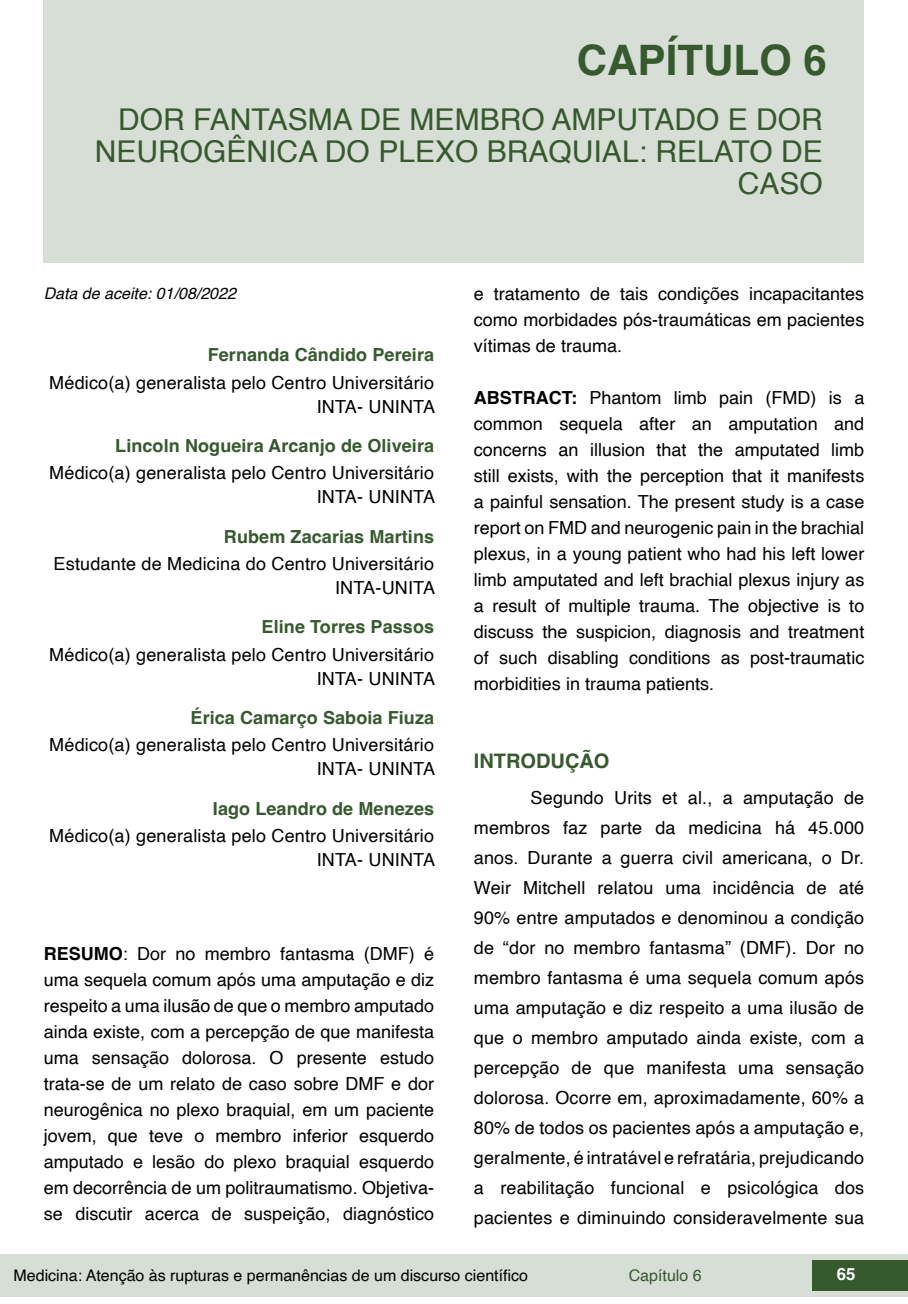
<style>
.page{position:relative;width:908px;height:1304px;background:#fff}
.page>*{position:absolute;margin:0;border:0;box-sizing:border-box;transform-origin:0 0}
.t1{font:700 42px "Helvetica";color:#36592e}
.t2{font:30px/32px "Helvetica";color:#36592e;text-align:right}
.t3{font:700 20px "Helvetica";color:#36592e}
.t4{font:18px/26px "Helvetica";letter-spacing:.01em;color:#000;text-align:right}
.t5{font:700 18px "Helvetica";letter-spacing:.005em;color:#36592e}
.t6{font:700 16.8px "Helvetica";color:#fff}
.t7{font:16px "Helvetica";color:#000}
.t8{font:italic 16px "Helvetica";color:#000}
.t9{font:16px "Helvetica";color:#36592e}
.s1{font-weight:700}
</style>
<div class="page">
<div style="left:0;top:1254px;width:906px;height:43px;background:#d7ded5"></div>
<div style="left:812px;top:1261px;width:95px;height:30px;background:#36592e"></div>
<div style="left:44px;top:0;width:819px;height:263px;background:#d7ded5"></div>
<h1 class="t1" style="left:576px;top:35px;width:251px">CAPÍTULO 6</h1>
<h2 class="t2" style="left:95px;top:104px;width:729px">DOR FANTASMA DE MEMBRO AMPUTADO E DOR<br>NEUROGÊNICA DO PLEXO BRAQUIAL: RELATO DE<br>CASO</h2>
<p class="t8" style="left:44px;top:280px;width:194px">Data de aceite: 01/08/2022</p>
<p class="t5" style="left:208px;top:344px;width:228px">Fernanda Cândido Pereira</p>
<p class="t4" style="left:49px;top:371px;width:387px;line-height:24px">Médico(a) generalista pelo Centro Universitário<br>INTA- UNINTA</p>
<p class="t5" style="left:115px;top:435px;width:320px">Lincoln Nogueira Arcanjo de Oliveira</p>
<p class="t4" style="left:49px;top:462px;width:387px;line-height:24px">Médico(a) generalista pelo Centro Universitário<br>INTA- UNINTA</p>
<p class="t5" style="left:224px;top:525px;width:211px">Rubem Zacarias Martins</p>
<p class="t4" style="left:54px;top:552px;width:383px;line-height:24px">Estudante de Medicina do Centro Universitário<br>INTA-UNITA</p>
<p class="t5" style="left:261px;top:616px;width:174px">Eline Torres Passos</p>
<p class="t4" style="left:49px;top:643px;width:387px;line-height:24px">Médico(a) generalista pelo Centro Universitário<br>INTA- UNINTA</p>
<p class="t5" style="left:190px;top:707px;width:245px">Érica Camarço Saboia Fiuza</p>
<p class="t4" style="left:49px;top:734px;width:387px;line-height:24px">Médico(a) generalista pelo Centro Universitário<br>INTA- UNINTA</p>
<p class="t5" style="left:213px;top:797px;width:223px">Iago Leandro de Menezes</p>
<p class="t4" style="left:49px;top:824px;width:387px;line-height:24px">Médico(a) generalista pelo Centro Universitário<br>INTA- UNINTA</p>
<p class="t4" style="left:44px;top:941px;width:392px;text-align:justify"><span class="s1">RESUMO</span>: Dor no membro fantasma (DMF) é uma sequela comum após uma amputação e diz respeito a uma ilusão de que o membro amputado ainda existe, com a percepção de que manifesta uma sensação dolorosa. O presente estudo trata-se de um relato de caso sobre DMF e dor neurogênica no plexo braquial, em um paciente jovem, que teve o membro inferior esquerdo amputado e lesão do plexo braquial esquerdo em decorrência de um politraumatismo. Objetiva&shy;se discutir acerca de suspeição, diagnóstico</p>
<p class="t4" style="left:473px;top:281px;width:392px;text-align:justify">e tratamento de tais condições incapacitantes como morbidades pós-traumáticas em pacientes vítimas de trauma.</p>
<p class="t4" style="left:473px;top:385px;width:392px;text-align:justify"><span class="s1">ABSTRACT:</span> Phantom limb pain (FMD) is a common sequela after an amputation and concerns an illusion that the amputated limb still exists, with the perception that it manifests a painful sensation. The present study is a case report on FMD and neurogenic pain in the brachial plexus, in a young patient who had his left lower limb amputated and left brachial plexus injury as a result of multiple trauma. The objective is to discuss the suspicion, diagnosis and treatment of such disabling conditions as post-traumatic morbidities in trauma patients.</p>
<p class="t3" style="left:473px;top:749px;width:137px">INTRODUÇÃO</p>
<p class="t4" style="left:473px;top:783px;width:392px;line-height:30px;text-align:justify;text-indent:57px">Segundo Urits et al., a amputação de membros faz parte da medicina há 45.000 anos. Durante a guerra civil americana, o Dr.<br>Weir Mitchell relatou uma incidência de até 90% entre amputados e denominou a condição de “dor no membro fantasma” (DMF). Dor no membro fantasma é uma sequela comum após uma amputação e diz respeito a uma ilusão de que o membro amputado ainda existe, com a percepção de que manifesta uma sensação dolorosa. Ocorre em, aproximadamente, 60% a 80% de todos os pacientes após a amputação e, geralmente, é intratável e refratária, prejudicando a reabilitação funcional e psicológica dos pacientes e diminuindo consideravelmente sua</p>
<p class="t7" style="left:14px;top:1263px;width:516px">Medicina: Atenção às rupturas e permanências de um discurso científico</p>
<p class="t9" style="left:628px;top:1263px;width:74px">Capítulo 6</p>
<p class="t6" style="left:836px;top:1264px;width:20px">65</p>
</div>
